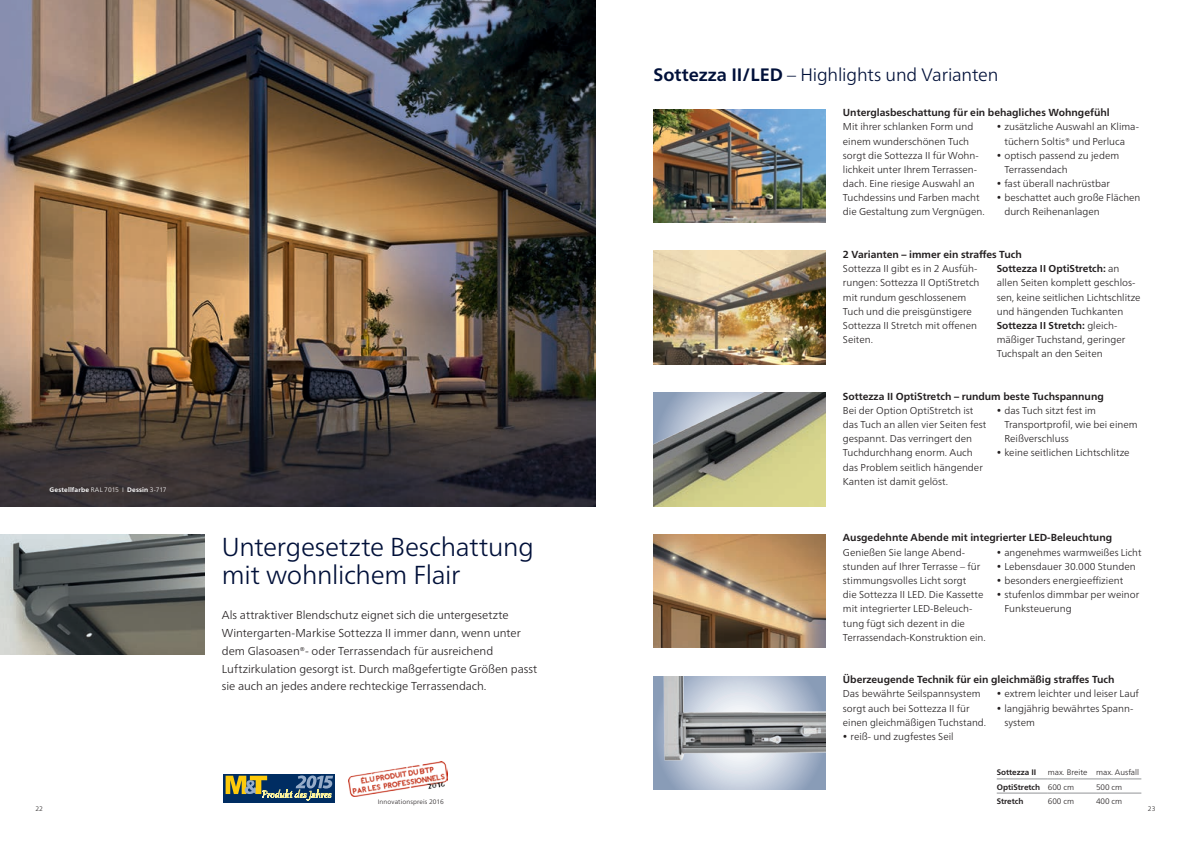
<style>
.page{position:relative;width:1191px;height:842px;background:#fff}
.page>*{position:absolute;margin:0;border:0;box-sizing:border-box;transform-origin:0 0}
._02a_Head_26pt_light{font:300 26px/28.3px "Frutiger Neue LTW1 G";letter-spacing:-.015em;color:#001039}
._02b_Head_18p_light{font:300 18px "Frutiger Neue LTW1 G";letter-spacing:-.01em;color:#001039}
._03_Einstieg_11_5pt{font:300 11.5px/17.7px "Frutiger Neue LTW1 G";letter-spacing:-.005em;color:#231f20}
._04_Sub_10_2pt_bold{font:700 10.2px "Frutiger Neue LTW1 G";color:#231f20}
._05_Copy_10pt_Light{font:300 10px/14.2px "Frutiger Neue LTW1 G";color:#231f20}
._08a_8pt_Light_oGL{font:300 8px "Frutiger Neue LTW1 G";color:#231f20}
._08a_8pt_Light_oGL-2{font:700 8px "Frutiger Neue LTW1 G";color:#231f20}
._06_Dessin_6_5p_ligh{font:700 6.6px "Frutiger Neue LTW1 G";letter-spacing:.02em;color:#fff}
._06_Dessin_6_5p_ligh-2{font:300 6.5px "Frutiger Neue LTW1 G";letter-spacing:.02em;color:#231f20}
.s1{font-weight:700}
.s2{font-weight:300}
</style>
<div class="page">
<img style="left:0;top:0;width:595px;height:506px">
<img style="left:0;top:534px;width:205px;height:121px">
<img style="left:653px;top:534px;width:173px;height:114px">
<img style="left:653px;top:393px;width:173px;height:113px">
<svg style="left:653px;top:676px;width:173px;height:113px;background:#aebbcf"></svg>
<img style="left:662px;top:676px;width:164px;height:88px">
<img style="left:653px;top:109px;width:173px;height:114px">
<img style="left:653px;top:251px;width:173px;height:113px">
<hr style="left:996px;top:779px;width:51px;height:1px;background:#939598">
<hr style="left:1047px;top:779px;width:49px;height:1px;background:#939598">
<hr style="left:1096px;top:779px;width:45px;height:1px;background:#939598">
<hr style="left:996px;top:793px;width:51px;height:1px;background:#939598">
<hr style="left:1047px;top:793px;width:49px;height:1px;background:#939598">
<hr style="left:1096px;top:793px;width:45px;height:1px;background:#939598">
<div style="left:223px;top:774px;width:112px;height:28px;background:#002d62"></div>
<svg style="left:226px;top:775px;width:107px;height:25px"></svg>
<img style="left:348px;top:761px;width:100px;height:36px">
<p class="_02b_Head_18p_light" style="left:653px;top:64px;width:346px"><span class="s1">Sottezza II/LED</span> – Highlights und Varianten</p>
<p class="_04_Sub_10_2pt_bold" style="left:843px;top:107px;width:268px">Unterglasbeschattung für ein behagliches Wohngefühl</p>
<p class="_05_Copy_10pt_Light" style="left:843px;top:120px;width:143px">Mit ihrer schlanken Form und einem wunderschönen Tuch sorgt die Sottezza II für Wohn&shy;lichkeit unter Ihrem Terrassen&shy;dach. Eine riesige Auswahl an<br>Tuchdessins und Farben macht die Gestaltung zum Vergnügen.</p>
<p class="_05_Copy_10pt_Light" style="left:1004px;top:120px;width:136px;text-indent:-8px">• zusätzliche Auswahl an Klima&shy;tüchern Soltis® und Perluca</p>
<p class="_05_Copy_10pt_Light" style="left:1004px;top:148px;width:116px;text-indent:-8px">• optisch passend zu jedem<br>Terrassendach</p>
<p class="_05_Copy_10pt_Light" style="left:996px;top:176px;width:115px">• fast überall nachrüstbar</p>
<p class="_05_Copy_10pt_Light" style="left:1004px;top:191px;width:137px;text-indent:-8px">• beschattet auch große Flächen durch Reihenanlagen</p>
<p class="_04_Sub_10_2pt_bold" style="left:843px;top:248px;width:180px">2 Varianten – immer ein straffes Tuch</p>
<p class="_05_Copy_10pt_Light" style="left:843px;top:261px;width:138px">Sottezza II gibt es in 2 Ausfüh&shy;rungen: Sottezza II OptiStretch mit rundum geschlossenem<br>Tuch und die preisgünstigere<br>Sottezza II Stretch mit offenen<br>Seiten.</p>
<p class="_05_Copy_10pt_Light" style="left:996px;top:261px;width:145px"><span class="s1">Sottezza II OptiStretch:</span> an allen Seiten komplett geschlos&shy;sen, keine seitlichen Lichtschlitze und hängenden Tuchkanten</p>
<p class="_05_Copy_10pt_Light" style="left:996px;top:318px;width:130px"><span class="s1">Sottezza II Stretch:</span> gleich&shy;mäßiger Tuchstand, geringer<br>Tuchspalt an den Seiten</p>
<p class="_06_Dessin_6_5p_ligh" style="left:50px;top:486px;width:119px">Gestellfarbe <span class="s2">RAL 7015 I</span> Dessin <span class="s2">3-717</span></p>
<p class="_02a_Head_26pt_light" style="left:222px;top:532px;width:313px">Untergesetzte Beschattung mit wohnlichem Flair</p>
<p class="_03_Einstieg_11_5pt" style="left:222px;top:606px;width:317px">Als attraktiver Blendschutz eignet sich die untergesetzte Wintergarten-Markise Sottezza II immer dann, wenn unter dem Glasoasen®- oder Terrassendach für ausreichend Luftzirkulation gesorgt ist. Durch maßgefertigte Größen passt sie auch an jedes andere rechteckige Terrassendach.</p>
<p class="_04_Sub_10_2pt_bold" style="left:843px;top:390px;width:262px">Sottezza II OptiStretch – rundum beste Tuchspannung</p>
<p class="_05_Copy_10pt_Light" style="left:843px;top:403px;width:145px">Bei der Option OptiStretch ist das Tuch an allen vier Seiten fest gespannt. Das verringert den<br>Tuchdurchhang enorm. Auch das Problem seitlich hängender<br>Kanten ist damit gelöst.</p>
<p class="_05_Copy_10pt_Light" style="left:1004px;top:403px;width:135px;text-indent:-8px">• das Tuch sitzt fest im<br>Transportprofil, wie bei einem<br>Reißverschluss</p>
<p class="_05_Copy_10pt_Light" style="left:996px;top:446px;width:134px">• keine seitlichen Lichtschlitze</p>
<p class="_04_Sub_10_2pt_bold" style="left:843px;top:532px;width:271px">Ausgedehnte Abende mit integrierter LED-Beleuchtung</p>
<p class="_05_Copy_10pt_Light" style="left:843px;top:545px;width:144px">Genießen Sie lange Abend&shy;stunden auf Ihrer Terrasse – für stimmungsvolles Licht sorgt<br>die Sottezza II LED. Die Kassette mit integrierter LED-Beleuch&shy;tung fügt sich dezent in die<br>Terrassendach-Konstruktion ein.</p>
<p class="_05_Copy_10pt_Light" style="left:996px;top:545px;width:146px">• angenehmes warmweißes Licht</p>
<p class="_05_Copy_10pt_Light" style="left:996px;top:559px;width:140px">• Lebensdauer 30.000 Stunden</p>
<p class="_05_Copy_10pt_Light" style="left:996px;top:573px;width:128px">• besonders energieeffizient</p>
<p class="_05_Copy_10pt_Light" style="left:1004px;top:587px;width:136px;text-indent:-8px">• stufenlos dimmbar per weinor<br>Funksteuerung</p>
<p class="_04_Sub_10_2pt_bold" style="left:843px;top:674px;width:273px">Überzeugende Technik für ein gleichmäßig straffes Tuch</p>
<p class="_05_Copy_10pt_Light" style="left:843px;top:687px;width:145px">Das bewährte Seilspannsystem sorgt auch bei Sottezza II für einen gleichmäßigen Tuchstand.</p>
<p class="_05_Copy_10pt_Light" style="left:843px;top:729px;width:112px">• reiß- und zugfestes Seil</p>
<p class="_05_Copy_10pt_Light" style="left:996px;top:687px;width:144px">• extrem leichter und leiser Lauf</p>
<p class="_05_Copy_10pt_Light" style="left:1004px;top:701px;width:130px;text-indent:-8px">• langjährig bewährtes Spann&shy;system</p>
<p class="_08a_8pt_Light_oGL-2" style="left:996px;top:768px;width:41px">Sottezza II</p>
<p class="_08a_8pt_Light_oGL" style="left:1047px;top:768px;width:41px">max. Breite</p>
<p class="_08a_8pt_Light_oGL" style="left:1096px;top:768px;width:45px">max. Ausfall</p>
<p class="_08a_8pt_Light_oGL-2" style="left:996px;top:782px;width:45px">OptiStretch</p>
<p class="_08a_8pt_Light_oGL" style="left:1047px;top:782px;width:28px">600 cm</p>
<p class="_08a_8pt_Light_oGL" style="left:1096px;top:782px;width:28px">500 cm</p>
<p class="_08a_8pt_Light_oGL-2" style="left:996px;top:796px;width:28px">Stretch</p>
<p class="_08a_8pt_Light_oGL" style="left:1047px;top:796px;width:28px">600 cm</p>
<p class="_08a_8pt_Light_oGL" style="left:1096px;top:796px;width:28px">400 cm</p>
<p class="_06_Dessin_6_5p_ligh-2" style="left:378px;top:797px;width:68px">Innovationspreis 2016</p>
<p class="_06_Dessin_6_5p_ligh-2" style="left:35px;top:805px;width:9px">22</p>
<p class="_06_Dessin_6_5p_ligh-2" style="left:1148px;top:805px;width:9px">23</p>
</div>
